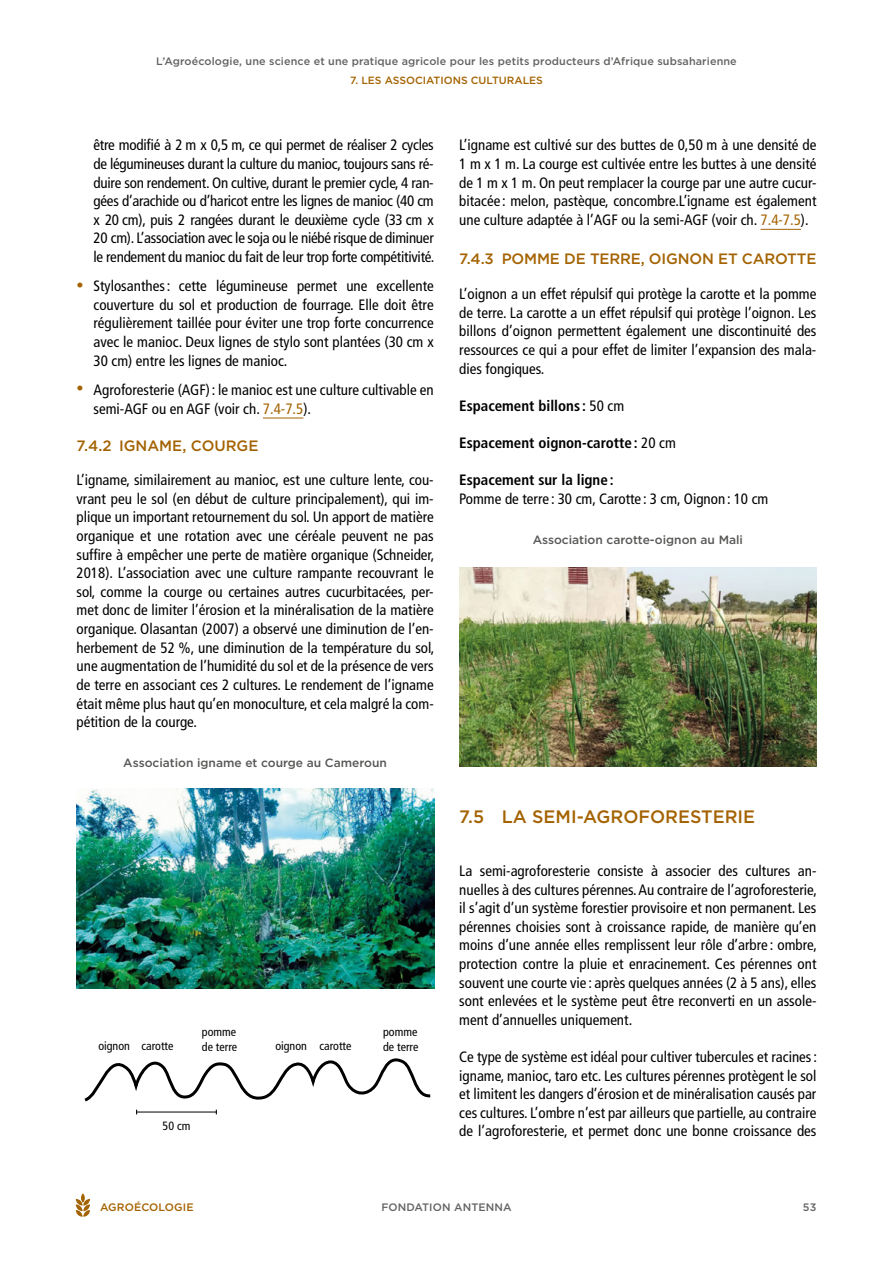
<style>
.page{position:relative;width:893px;height:1263px;background:#fff}
.page>*{position:absolute;margin:0;border:0;box-sizing:border-box;transform-origin:0 0}
.t1{font:500 18px "Gotham";color:#a46302}
.t2{font:condensed 15px/18.6px "Frutiger LT Pro";color:#000;text-align:justify}
.t3{font:700 condensed 15px "Frutiger LT Pro";color:#000}
.t4{font:500 15px "Gotham";letter-spacing:-.01em;color:#a46302}
.t5{font:500 12px "Gotham";color:#575756}
.t6{font:condensed 12px/15px "Frutiger LT";color:#000}
.t7{font:500 10.8px "Gotham";letter-spacing:.01em;color:#636362}
.t8{font:500 10.8px "Gotham";letter-spacing:.01em;color:#a46302}
.t9{font:500 10.5px "Gotham";color:#a46302}
.s1{font-size:14.25px;color:#a46302}
.s2{color:#a46302}
.s3{font-weight:400}
</style>
<div class="page">
<svg style="left:76px;top:1193px;width:14px;height:24px"></svg>
<hr style="left:263px;top:418px;width:40px;height:1px;background:#a46302">
<hr style="left:760px;top:229px;width:41px;height:1px;background:#a46302">
<img style="left:77px;top:789px;width:357px;height:199px">
<img style="left:460px;top:567px;width:356px;height:200px">
<svg style="left:84px;top:1058px;width:347px;height:56px"></svg>
<p class="t7" style="left:156px;top:54px;width:582px">L’Agroécologie, une science et une pratique agricole pour les petits producteurs d’Afrique subsaharienne</p>
<p class="t9" style="left:350px;top:74px;width:43px">7. Les associations</p>
<p class="t9" style="left:471px;top:74px;width:9px">culturales</p>
<p class="t2" style="left:94px;top:136px;width:342px">être modifié à 2 m x 0,5 m, ce qui permet de réaliser 2 cycles de légumineuses durant la culture du manioc, toujours sans ré&shy;duire son rendement. On cultive, durant le premier cycle, 4 ran&shy;gées d’arachide ou d’haricot entre les lignes de manioc (40 cm x 20 cm), puis 2 rangées durant le deuxième cycle (33 cm x 20 cm). L’association avec le soja ou le niébé risque de diminuer le rendement du manioc du fait de leur trop forte compétitivité.</p>
<p class="t2" style="left:94px;top:277px;width:342px;text-indent:-17px"><span class="s1">•</span> Stylosanthes: cette légumineuse permet une excellente couverture du sol et production de fourrage. Elle doit être régulièrement taillée pour éviter une trop forte concurrence avec le manioc. Deux lignes de stylo sont plantées (30 cm x 30 cm) entre les lignes de manioc.</p>
<p class="t2" style="left:94px;top:380px;width:342px;text-indent:-17px"><span class="s1">•</span> Agroforesterie (AGF): le manioc est une culture cultivable en semi-AGF ou en AGF (voir ch. <span class="s2">7.4-7.5</span>).</p>
<p class="t4" style="left:77px;top:435px;width:183px">7.4.2 IGNAME, COURGE</p>
<p class="t2" style="left:77px;top:471px;width:359px">L’igname, similairement au manioc, est une culture lente, cou&shy;vrant peu le sol (en début de culture principalement), qui im&shy;plique un important retournement du sol. Un apport de matière organique et une rotation avec une céréale peuvent ne pas suffire à empêcher une perte de matière organique (Schneider, 2018). L’association avec une culture rampante recouvrant le sol, comme la courge ou certaines autres cucurbitacées, per&shy;met donc de limiter l’érosion et la minéralisation de la matière organique. Olasantan (2007) a observé une diminution de l’en&shy;herbement de 52 %, une diminution de la température du sol, une augmentation de l’humidité du sol et de la présence de vers de terre en associant ces 2 cultures. Le rendement de l’igname était même plus haut qu’en monoculture, et cela malgré la com&shy;pétition de la courge.</p>
<p class="t5" style="left:123px;top:755px;width:265px">Association igname et courge au Cameroun</p>
<p class="t6" style="left:98px;top:1038px;width:33px">oignon</p>
<p class="t6" style="left:202px;top:1024px;width:37px">pomme de terre</p>
<p class="t6" style="left:383px;top:1024px;width:37px">pomme de terre</p>
<p class="t6" style="left:142px;top:1038px;width:33px">carotte</p>
<p class="t6" style="left:275px;top:1038px;width:78px">oignon carotte</p>
<p class="t6" style="left:163px;top:1118px;width:29px">50 cm</p>
<p class="t2" style="left:459px;top:136px;width:359px">L’igname est cultivé sur des buttes de 0,50 m à une densité de 1 m x 1 m. La courge est cultivée entre les buttes à une densité de 1 m x 1 m. On peut remplacer la courge par une autre cucur&shy;bitacée : melon, pastèque, concombre.L’igname est également une culture adaptée à l’AGF ou la semi-AGF (voir ch. <span class="s2">7.4-7.5</span>).</p>
<p class="t4" style="left:459px;top:249px;width:359px">7.4.3 POMME DE TERRE, OIGNON ET CAROTTE</p>
<p class="t2" style="left:459px;top:285px;width:359px">L’oignon a un effet répulsif qui protège la carotte et la pomme de terre. La carotte a un effet répulsif qui protège l’oignon. Les billons d’oignon permettent également une discontinuité des ressources ce qui a pour effet de limiter l’expansion des mala&shy;dies fongiques.</p>
<p class="t3" style="left:459px;top:397px;width:166px">Espacement billons : <span class="s3">50 cm</span></p>
<p class="t3" style="left:459px;top:434px;width:218px">Espacement oignon-carotte : <span class="s3">20 cm</span></p>
<p class="t3" style="left:459px;top:471px;width:156px">Espacement sur la ligne :</p>
<p class="t2" style="left:459px;top:489px;width:311px">Pomme de terre : 30 cm, Carotte : 3 cm, Oignon : 10 cm</p>
<p class="t5" style="left:533px;top:532px;width:212px">Association carotte-oignon au Mali</p>
<p class="t1" style="left:459px;top:805px;width:297px">7.5 LA SEMI-AGROFORESTERIE</p>
<p class="t2" style="left:459px;top:861px;width:359px">La semi-agroforesterie consiste à associer des cultures an&shy;nuelles à des cultures pérennes. Au contraire de l’agroforesterie, il s’agit d’un système forestier provisoire et non permanent. Les pérennes choisies sont à croissance rapide, de manière qu’en moins d’une année elles remplissent leur rôle d’arbre : ombre, protection contre la pluie et enracinement. Ces pérennes ont souvent une courte vie : après quelques années (2 à 5 ans), elles sont enlevées et le système peut être reconverti en un assole&shy;ment d’annuelles uniquement.</p>
<p class="t2" style="left:459px;top:1047px;width:359px">Ce type de système est idéal pour cultiver tubercules et racines: igname, manioc, taro etc. Les cultures pérennes protègent le sol et limitent les dangers d’érosion et de minéralisation causés par ces cultures. L’ombre n’est par ailleurs que partielle, au contraire de l’agroforesterie, et permet donc une bonne croissance des</p>
<p class="t8" style="left:100px;top:1200px;width:95px">AGROÉCOLOGIE</p>
<p class="t7" style="left:381px;top:1200px;width:132px">FONDATION ANTENNA</p>
<p class="t7" style="left:803px;top:1200px;width:15px">53</p>
</div>
